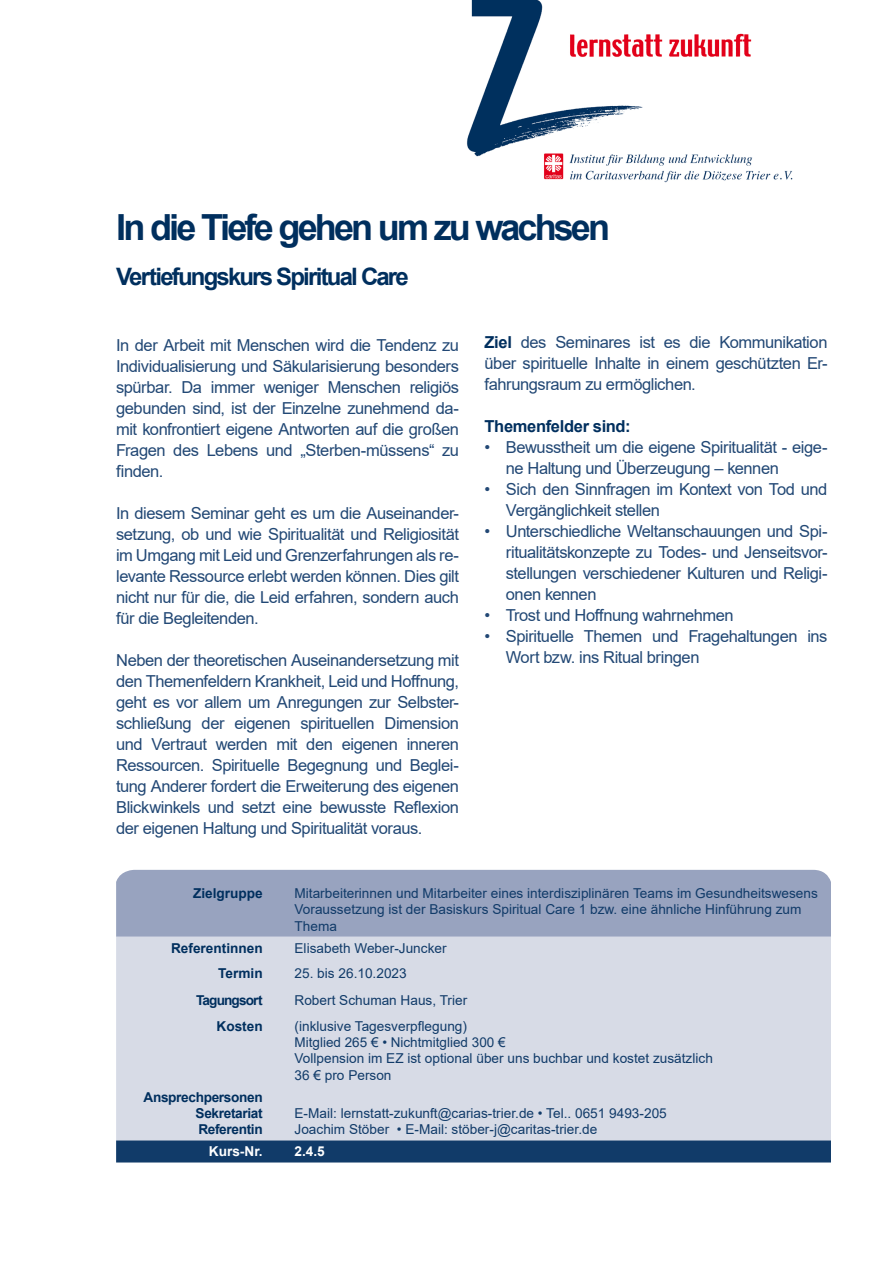
<style>
.page{position:relative;width:893px;height:1263px;background:#fff}
.page>*{position:absolute;margin:0;border:0;box-sizing:border-box;transform-origin:0 0}
.Hauptüberschrift{font:700 36px "Arial";letter-spacing:-.08em;color:#002f5e}
.Zweitüberschrift{font:700 24px "Arial";letter-spacing:-.075em;color:#002f5e}
.Fließtext{font:16.5px/21px "Arial";letter-spacing:-.025em;color:#224875;text-align:justify}
.Fließtext-2{font:700 16.5px "Arial";letter-spacing:-.02em;color:#002f5e}
.t1{font:13.65px/16.4px "Arial";color:#113b69}
.t2{font:700 13.65px "Arial";letter-spacing:-.025em;color:#002f5e}
.t3{font:700 13.65px "Arial";color:#002f5e}
.t4{font:700 13.65px "Arial";color:#fff}
.t5{font:700 13.65px "Arial";letter-spacing:-.065em;color:#002f5e}
.t6{font:13.5px "Arial";color:#113b69}
.s1{font-weight:700;color:#002f5e}
</style>
<div class="page">
<img style="left:467px;top:0;width:326px;height:183px">
<div style="left:116px;top:937px;width:715px;height:203px;background:#d7dbe6"></div>
<div style="left:116px;top:1140px;width:715px;height:22px;background:#113b69"></div>
<div style="left:116px;top:869px;width:715px;height:68px;background:#98a3bf"></div>
<p class="Hauptüberschrift" style="left:116px;top:202px;width:495px">In die Tiefe gehen um zu wachsen</p>
<p class="Zweitüberschrift" style="left:116px;top:260px;width:294px">Vertiefungskurs Spiritual Care</p>
<p class="Fließtext" style="left:116px;top:334px;width:344px">In der Arbeit mit Menschen wird die Tendenz zu Individualisierung und Säkularisierung besonders spürbar. Da immer weniger Menschen religiös gebunden sind, ist der Einzelne zunehmend da&shy;mit konfrontiert eigene Antworten auf die großen Fragen des Lebens und „Sterben-müssens“ zu finden.</p>
<p class="Fließtext" style="left:116px;top:502px;width:344px">In diesem Seminar geht es um die Auseinander&shy;setzung, ob und wie Spiritualität und Religiosität im Umgang mit Leid und Grenzerfahrungen als re&shy;levante Ressource erlebt werden können. Dies gilt nicht nur für die, die Leid erfahren, sondern auch für die Begleitenden.</p>
<p class="Fließtext" style="left:116px;top:649px;width:344px">Neben der theoretischen Auseinandersetzung mit den Themenfeldern Krankheit, Leid und Hoffnung, geht es vor allem um Anregungen zur Selbster&shy;schließung der eigenen spirituellen Dimension und Vertraut werden mit den eigenen inneren Ressourcen. Spirituelle Begegnung und Beglei&shy;tung Anderer fordert die Erweiterung des eigenen Blickwinkels und setzt eine bewusste Reflexion der eigenen Haltung und Spiritualität voraus.</p>
<p class="Fließtext" style="left:485px;top:331px;width:344px"><span class="s1">Ziel</span> des Seminares ist es die Kommunikation über spirituelle Inhalte in einem geschützten Er&shy;fahrungsraum zu ermöglichen.</p>
<p class="Fließtext-2" style="left:485px;top:414px;width:147px">Themenfelder sind:</p>
<p class="Fließtext" style="left:506px;top:436px;width:323px;text-indent:-21px">• Bewusstheit um die eigene Spiritualität - eige&shy;ne Haltung und Überzeugung – kennen</p>
<p class="Fließtext" style="left:506px;top:478px;width:323px;text-indent:-21px">• Sich den Sinnfragen im Kontext von Tod und<br>Vergänglichkeit stellen</p>
<p class="Fließtext" style="left:506px;top:520px;width:323px;text-indent:-21px">• Unterschiedliche Weltanschauungen und Spi&shy;ritualitätskonzepte zu Todes- und Jenseitsvor&shy;stellungen verschiedener Kulturen und Religi&shy;onen kennen</p>
<p class="Fließtext" style="left:485px;top:604px;width:251px">• Trost und Hoffnung wahrnehmen</p>
<p class="Fließtext" style="left:506px;top:625px;width:323px;text-indent:-21px">• Spirituelle Themen und Fragehaltungen ins<br>Wort bzw. ins Ritual bringen</p>
<p class="t3" style="left:193px;top:883px;width:71px">Zielgruppe</p>
<p class="t1" style="left:295px;top:885px;width:525px">Mitarbeiterinnen und Mitarbeiter eines interdisziplinären Teams im Gesundheitswesens</p>
<p class="t1" style="left:295px;top:901px;width:508px">Voraussetzung ist der Basiskurs Spiritual Care 1 bzw. eine ähnliche Hinführung zum<br>Thema</p>
<p class="t3" style="left:171px;top:938px;width:93px">Referentinnen</p>
<p class="t1" style="left:295px;top:940px;width:154px">Elisabeth Weber-Juncker</p>
<p class="t2" style="left:218px;top:964px;width:46px">Termin</p>
<p class="t1" style="left:295px;top:965px;width:114px">25. bis 26.10.2023</p>
<p class="t5" style="left:196px;top:990px;width:68px">Tagungsort</p>
<p class="t1" style="left:295px;top:992px;width:174px">Robert Schuman Haus, Trier</p>
<p class="t2" style="left:216px;top:1016px;width:48px">Kosten</p>
<p class="t1" style="left:295px;top:1018px;width:174px">(inklusive Tagesverpflegung)</p>
<p class="t6" style="left:295px;top:1033px;width:213px">Mitglied 265 € • Nichtmitglied 300 €</p>
<p class="t1" style="left:295px;top:1050px;width:420px">Vollpension im EZ ist optional über uns buchbar und kostet zusätzlich</p>
<p class="t1" style="left:295px;top:1066px;width:99px">36 € pro Person</p>
<p class="t2" style="left:144px;top:1087px;width:121px">Ansprechpersonen</p>
<p class="t2" style="left:196px;top:1103px;width:69px">Sekretariat</p>
<p class="t2" style="left:198px;top:1120px;width:66px">Referentin</p>
<p class="t1" style="left:295px;top:1105px;width:374px">E-Mail: lernstatt-zukunft@carias-trier.de • Tel.. 0651 9493-205</p>
<p class="t1" style="left:295px;top:1121px;width:304px">Joachim Stöber • E-Mail: stöber-j@caritas-trier.de</p>
<p class="t4" style="left:209px;top:1142px;width:55px">Kurs-Nr.</p>
<p class="t4" style="left:295px;top:1142px;width:32px">2.4.5</p>
</div>
